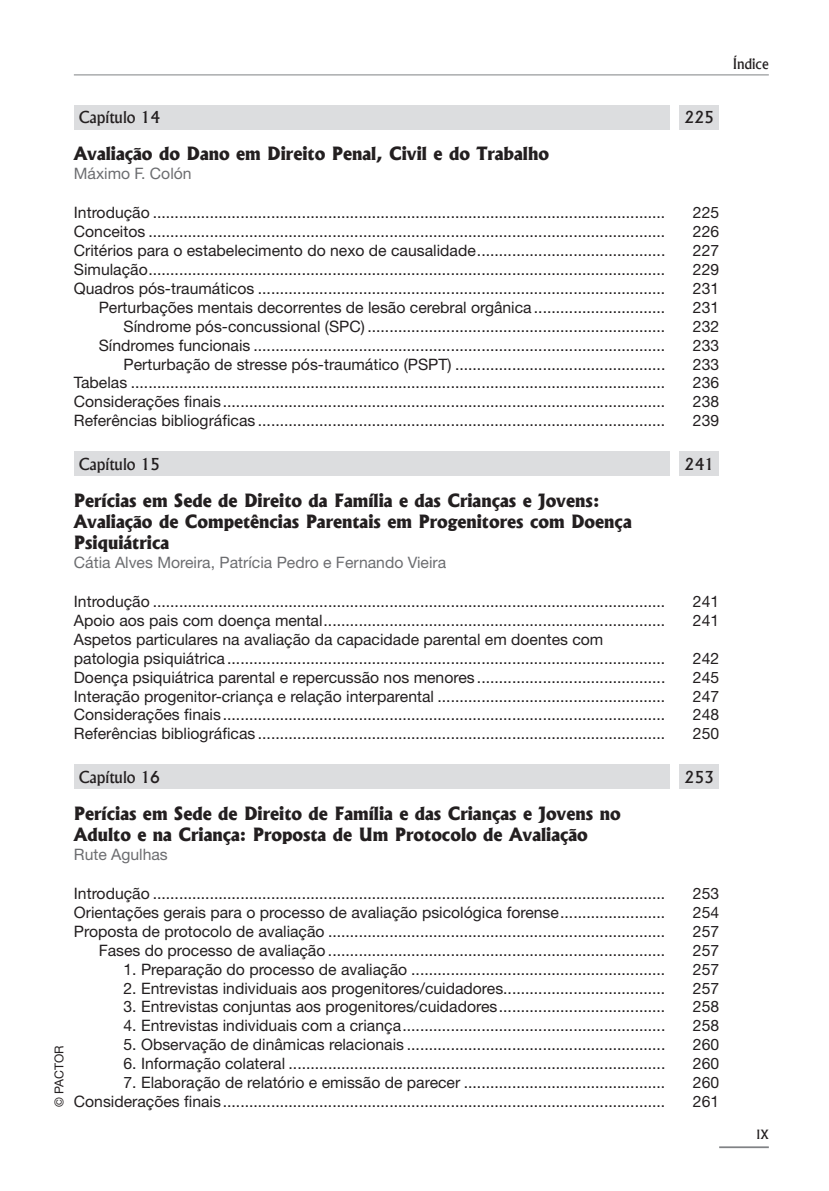
<style>
.page{position:relative;width:829px;height:1191px;background:#fff}
.page>*{position:absolute;margin:0;border:0;box-sizing:border-box;transform-origin:0 0}
.t1{font:800 17.5px/21px "Albertus";color:#231f20}
.t2{font:15.75px/18.9px "Helvetica Neue";color:#231f20}
.t3{font:15.75px "Helvetica Neue";color:#6c6d70}
.t4{font:500 15.75px "Albertus";color:#231f20}
.t5{font:500 14px "Albertus";color:#231f20}
.t6{font:12.25px "Helvetica Neue";color:#231f20}
.t7{font:500 12.25px "Albertus";color:#231f20}
</style>
<div class="page">
<hr style="left:74px;top:74px;width:694px;height:1px;background:#808285">
<hr style="left:719px;top:1146px;width:49px;height:2px;background:#808285">
<div style="left:74px;top:105px;width:595px;height:24px;background:#dcdddf"></div>
<div style="left:679px;top:105px;width:40px;height:24px;background:#dcdddf"></div>
<div style="left:74px;top:451px;width:595px;height:25px;background:#dcdddf"></div>
<div style="left:679px;top:451px;width:40px;height:25px;background:#dcdddf"></div>
<div style="left:74px;top:764px;width:595px;height:25px;background:#dcdddf"></div>
<div style="left:679px;top:764px;width:40px;height:25px;background:#dcdddf"></div>
<p class="t5" style="left:732px;top:55px;width:38px">Índice</p>
<p class="t6" style="left:52px;top:1107px;width:63px;rotate:-90deg">© PACTOR</p>
<p class="t4" style="left:79px;top:107px;width:83px">Capítulo 14</p>
<p class="t4" style="left:684px;top:107px;width:31px">225</p>
<p class="t1" style="left:74px;top:143px;width:476px">Avaliação do Dano em Direito Penal, Civil e do Trabalho</p>
<p class="t3" style="left:74px;top:164px;width:119px">Máximo F. Colón</p>
<p class="t2" style="left:74px;top:203px;width:593px">Introdução .....................................................................................................................</p>
<p class="t2" style="left:692px;top:203px;width:28px">225</p>
<p class="t2" style="left:74px;top:222px;width:593px">Conceitos ......................................................................................................................</p>
<p class="t2" style="left:692px;top:222px;width:28px">226</p>
<p class="t2" style="left:74px;top:241px;width:593px">Critérios para o estabelecimento do nexo de causalidade...........................................</p>
<p class="t2" style="left:692px;top:241px;width:28px">227</p>
<p class="t2" style="left:74px;top:260px;width:593px">Simulação......................................................................................................................</p>
<p class="t2" style="left:692px;top:260px;width:28px">229</p>
<p class="t2" style="left:74px;top:278px;width:593px">Quadros pós-traumáticos .............................................................................................</p>
<p class="t2" style="left:692px;top:278px;width:28px">231</p>
<p class="t2" style="left:99px;top:297px;width:568px">Perturbações mentais decorrentes de lesão cerebral orgânica ..............................</p>
<p class="t2" style="left:692px;top:297px;width:28px">231</p>
<p class="t2" style="left:123px;top:316px;width:543px">Síndrome pós-concussional (SPC) ....................................................................</p>
<p class="t2" style="left:692px;top:316px;width:28px">232</p>
<p class="t2" style="left:99px;top:335px;width:568px">Síndromes funcionais ..............................................................................................</p>
<p class="t2" style="left:692px;top:335px;width:28px">233</p>
<p class="t2" style="left:123px;top:354px;width:543px">Perturbação de stresse pós-traumático (PSPT) ................................................</p>
<p class="t2" style="left:692px;top:354px;width:28px">233</p>
<p class="t2" style="left:74px;top:373px;width:593px">Tabelas ..........................................................................................................................</p>
<p class="t2" style="left:692px;top:373px;width:28px">236</p>
<p class="t2" style="left:74px;top:392px;width:593px">Considerações finais.....................................................................................................</p>
<p class="t2" style="left:692px;top:392px;width:28px">238</p>
<p class="t2" style="left:74px;top:411px;width:593px">Referências bibliográficas .............................................................................................</p>
<p class="t2" style="left:692px;top:411px;width:28px">239</p>
<p class="t4" style="left:79px;top:454px;width:83px">Capítulo 15</p>
<p class="t4" style="left:684px;top:454px;width:31px">241</p>
<p class="t1" style="left:74px;top:490px;width:559px">Perícias em Sede de Direito da Família e das Crianças e Jovens:<br>Avaliação de Competências Parentais em Progenitores com Doença<br>Psiquiátrica</p>
<p class="t3" style="left:74px;top:553px;width:374px">Cátia Alves Moreira, Patrícia Pedro e Fernando Vieira</p>
<p class="t2" style="left:74px;top:591px;width:593px">Introdução .....................................................................................................................</p>
<p class="t2" style="left:692px;top:591px;width:28px">241</p>
<p class="t2" style="left:74px;top:610px;width:593px">Apoio aos pais com doença mental..............................................................................</p>
<p class="t2" style="left:692px;top:610px;width:28px">241</p>
<p class="t2" style="left:74px;top:629px;width:593px">Aspetos particulares na avaliação da capacidade parental em doentes com patologia psiquiátrica ....................................................................................................</p>
<p class="t2" style="left:692px;top:648px;width:28px">242</p>
<p class="t2" style="left:74px;top:667px;width:593px">Doença psiquiátrica parental e repercussão nos menores ...........................................</p>
<p class="t2" style="left:692px;top:667px;width:28px">245</p>
<p class="t2" style="left:74px;top:686px;width:593px">Interação progenitor-criança e relação interparental ....................................................</p>
<p class="t2" style="left:692px;top:686px;width:28px">247</p>
<p class="t2" style="left:74px;top:705px;width:593px">Considerações finais.....................................................................................................</p>
<p class="t2" style="left:692px;top:705px;width:28px">248</p>
<p class="t2" style="left:74px;top:724px;width:593px">Referências bibliográficas .............................................................................................</p>
<p class="t2" style="left:692px;top:724px;width:28px">250</p>
<p class="t4" style="left:79px;top:767px;width:83px">Capítulo 16</p>
<p class="t4" style="left:684px;top:767px;width:31px">253</p>
<p class="t1" style="left:74px;top:803px;width:548px">Perícias em Sede de Direito de Família e das Crianças e Jovens no<br>Adulto e na Criança: Proposta de Um Protocolo de Avaliação</p>
<p class="t3" style="left:74px;top:845px;width:95px">Rute Agulhas</p>
<p class="t2" style="left:74px;top:883px;width:593px">Introdução .....................................................................................................................</p>
<p class="t2" style="left:692px;top:883px;width:28px">253</p>
<p class="t2" style="left:74px;top:902px;width:593px">Orientações gerais para o processo de avaliação psicológica forense........................</p>
<p class="t2" style="left:692px;top:902px;width:28px">254</p>
<p class="t2" style="left:74px;top:921px;width:593px">Proposta de protocolo de avaliação .............................................................................</p>
<p class="t2" style="left:692px;top:921px;width:28px">257</p>
<p class="t2" style="left:99px;top:940px;width:568px">Fases do processo de avaliação .............................................................................</p>
<p class="t2" style="left:692px;top:940px;width:28px">257</p>
<p class="t2" style="left:123px;top:959px;width:543px">1. Preparação do processo de avaliação ..........................................................</p>
<p class="t2" style="left:692px;top:959px;width:28px">257</p>
<p class="t2" style="left:123px;top:978px;width:543px">2. Entrevistas individuais aos progenitores/cuidadores.....................................</p>
<p class="t2" style="left:692px;top:978px;width:28px">257</p>
<p class="t2" style="left:123px;top:997px;width:543px">3. Entrevistas conjuntas aos progenitores/cuidadores......................................</p>
<p class="t2" style="left:692px;top:997px;width:28px">258</p>
<p class="t2" style="left:123px;top:1016px;width:543px">4. Entrevistas individuais com a criança............................................................</p>
<p class="t2" style="left:692px;top:1016px;width:28px">258</p>
<p class="t2" style="left:123px;top:1035px;width:543px">5. Observação de dinâmicas relacionais ...........................................................</p>
<p class="t2" style="left:692px;top:1035px;width:28px">260</p>
<p class="t2" style="left:123px;top:1054px;width:543px">6. Informação colateral ......................................................................................</p>
<p class="t2" style="left:692px;top:1054px;width:28px">260</p>
<p class="t2" style="left:123px;top:1072px;width:543px">7. Elaboração de relatório e emissão de parecer ..............................................</p>
<p class="t2" style="left:692px;top:1072px;width:28px">260</p>
<p class="t2" style="left:74px;top:1091px;width:593px">Considerações finais.....................................................................................................</p>
<p class="t2" style="left:692px;top:1091px;width:28px">261</p>
<p class="t7" style="left:756px;top:1127px;width:14px">IX</p>
</div>
